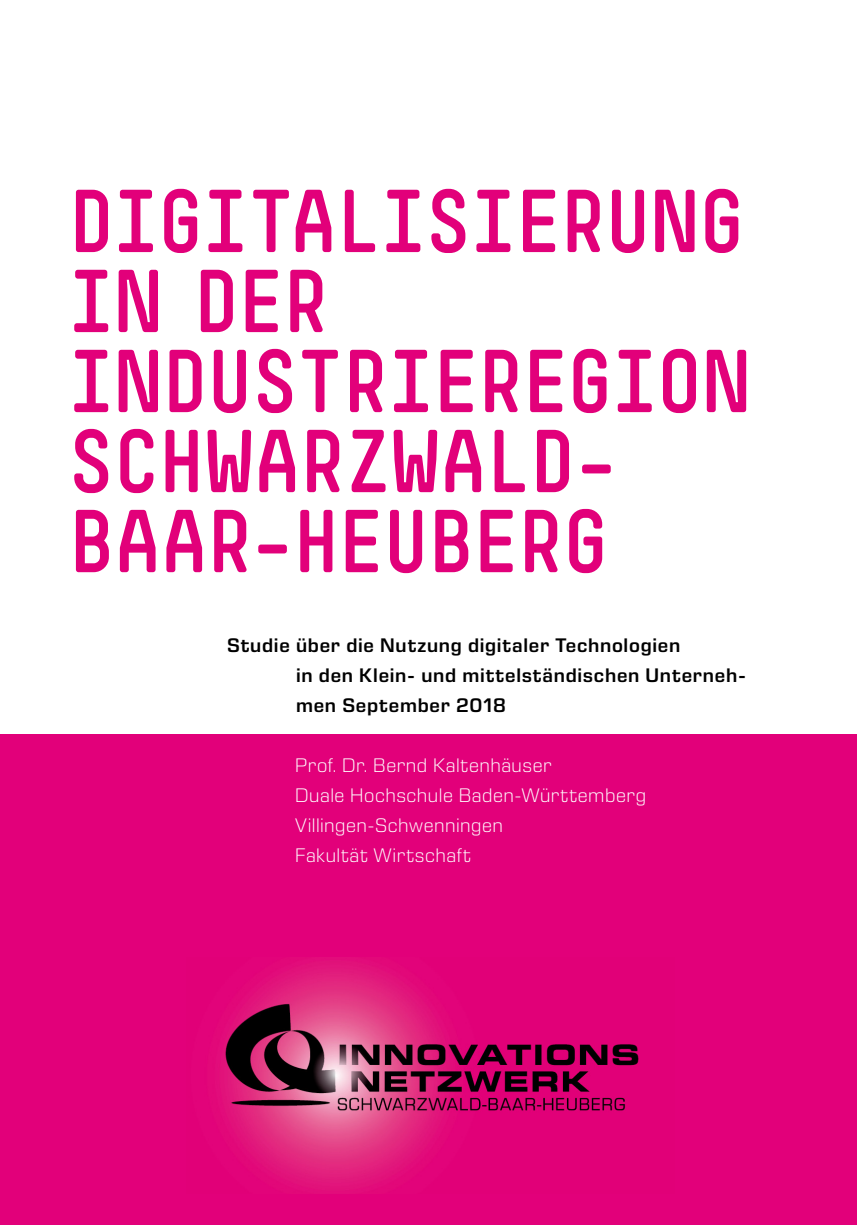
<style>
.page{position:relative;width:857px;height:1225px;background:#fff}
.page>*{position:absolute;margin:0;border:0;box-sizing:border-box;transform-origin:0 0}
.TEXT_EURO_10_15{font:700 84px "Simple";letter-spacing:-.015em;color:#e2007a}
.TEXT_EURO_10_15-2{font:600 20px/30px "Eurostile Next LT Pro";letter-spacing:.035em;color:#000}
.TEXT_EURO_10_15-3{font:300 20px/30px "Eurostile Next LT Pro";letter-spacing:.025em;color:#fff}
</style>
<div class="page">
<div style="left:0;top:734px;width:856px;height:491px;background:#e2007a"></div>
<img style="left:215px;top:957px;width:424px;height:236px">
<p class="TEXT_EURO_10_15" style="left:68px;top:169px;width:678px">DIGITALISIERUNG</p>
<p class="TEXT_EURO_10_15" style="left:68px;top:249px;width:262px">IN DER</p>
<p class="TEXT_EURO_10_15" style="left:68px;top:329px;width:682px">INDUSTRIEREGION</p>
<p class="TEXT_EURO_10_15" style="left:68px;top:409px;width:552px">SCHWARZWALD-</p>
<p class="TEXT_EURO_10_15" style="left:68px;top:489px;width:542px">BAAR-HEUBERG</p>
<p class="TEXT_EURO_10_15-2" style="left:296px;top:630px;width:451px;text-indent:-69px">Studie über die Nutzung digitaler Technologien<br>in den Klein- und mittelständischen Unterneh&shy;men September 2018</p>
<p class="TEXT_EURO_10_15-3" style="left:295px;top:750px;width:258px">Prof. Dr. Bernd Kaltenhäuser</p>
<p class="TEXT_EURO_10_15-3" style="left:295px;top:780px;width:352px">Duale Hochschule Baden-Württemberg<br>Villingen-Schwenningen</p>
<p class="TEXT_EURO_10_15-3" style="left:295px;top:840px;width:177px">Fakultät Wirtschaft</p>
</div>
